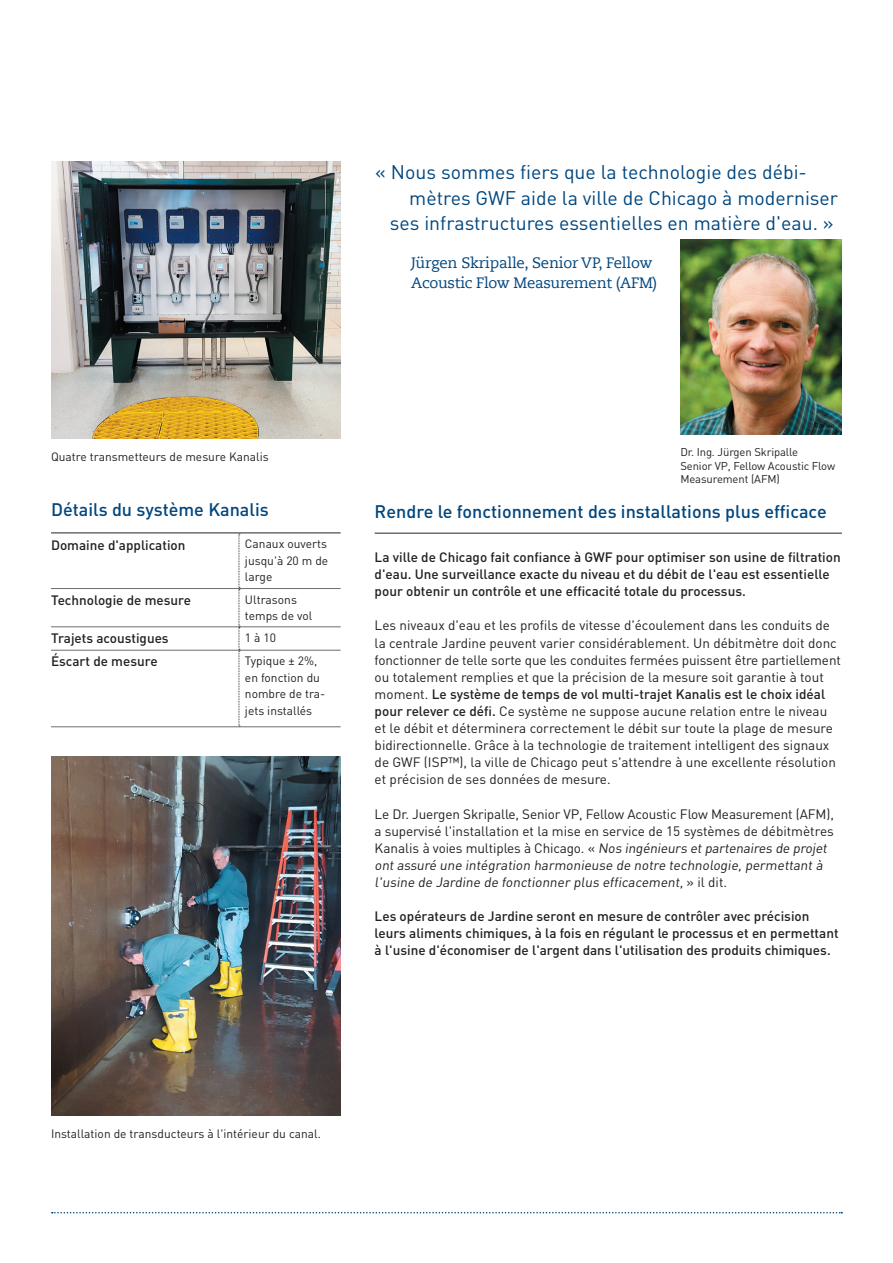
<style>
.page{position:relative;width:893px;height:1263px;background:#fff}
.page>*{position:absolute;margin:0;border:0;box-sizing:border-box;transform-origin:0 0}
.t1{font:19.5px "DIN Pro";color:#00467e}
.t2{font:500 18px "DIN Pro";color:#00467e}
.t3{font:15px/19.5px "Caecilia Com 55 Roman";letter-spacing:-.02em;color:#00467e}
.t4{font:13.5px/17.1px "DIN Pro";color:#231f20}
.t5{font:500 13.5px/17.1px "DIN Pro";color:#231f20}
.t6{font:12px/16.5px "DIN Pro";color:#231f20}
.t7{font:11.25px/13.5px "DIN Pro";letter-spacing:-.01em;color:#231f20}
.s1{font-weight:500}
</style>
<div class="page">
<svg style="left:52px;top:1212px;width:790px;height:1px"></svg>
<hr style="left:375px;top:532px;width:467px;height:2px;background:#6c6d70">
<img style="left:51px;top:162px;width:290px;height:276px">
<img style="left:51px;top:757px;width:290px;height:358px">
<img style="left:680px;top:239px;width:162px;height:196px">
<svg style="left:239px;top:534px;width:1px;height:192px"></svg>
<hr style="left:51px;top:588px;width:188px;height:1px;background:#6c6d70">
<hr style="left:239px;top:588px;width:102px;height:1px;background:#6c6d70">
<hr style="left:51px;top:626px;width:188px;height:1px;background:#6c6d70">
<hr style="left:239px;top:626px;width:102px;height:1px;background:#6c6d70">
<hr style="left:51px;top:650px;width:188px;height:1px;background:#6c6d70">
<hr style="left:239px;top:650px;width:102px;height:1px;background:#6c6d70">
<hr style="left:51px;top:726px;width:188px;height:1px;background:#6c6d70">
<hr style="left:239px;top:726px;width:102px;height:1px;background:#6c6d70">
<hr style="left:51px;top:532px;width:188px;height:2px;background:#6c6d70">
<hr style="left:239px;top:532px;width:102px;height:2px;background:#6c6d70">
<h1 class="t1" style="left:375px;top:159px;width:433px">« Nous sommes fiers que la technologie des débi-</h1>
<h1 class="t1" style="left:409px;top:184px;width:430px">mètres GWF aide la ville de Chicago à moderniser</h1>
<h1 class="t1" style="left:390px;top:210px;width:445px">ses infrastructures essentielles en matière d'eau. »</h1>
<p class="t3" style="left:411px;top:253px;width:248px">Jürgen Skripalle, Senior VP, Fellow<br>Acoustic Flow Measurement (AFM)</p>
<p class="t6" style="left:51px;top:448px;width:219px">Quatre transmetteurs de mesure Kanalis</p>
<h2 class="t2" style="left:51px;top:497px;width:219px">Détails du système Kanalis</h2>
<p class="t5" style="left:51px;top:535px;width:136px">Domaine d'application</p>
<p class="t6" style="left:245px;top:535px;width:85px;text-align:justify">Canaux ouverts jusqu'à 20 m de large</p>
<p class="t5" style="left:51px;top:591px;width:142px">Technologie de mesure</p>
<p class="t6" style="left:245px;top:591px;width:69px">Ultrasons temps de vol</p>
<p class="t5" style="left:51px;top:629px;width:119px">Trajets acoustigues</p>
<p class="t6" style="left:245px;top:629px;width:33px">1 à 10</p>
<p class="t5" style="left:51px;top:652px;width:108px">Éscart de mesure</p>
<p class="t6" style="left:245px;top:652px;width:82px">Typique ± 2%, en fonction du nombre de tra&shy;jets installés</p>
<p class="t7" style="left:680px;top:445px;width:156px">Dr. Ing. Jürgen Skripalle<br>Senior VP, Fellow Acoustic Flow<br>Measurement (AFM)</p>
<h2 class="t2" style="left:375px;top:500px;width:454px">Rendre le fonctionnement des installations plus efficace</h2>
<p class="t5" style="left:375px;top:548px;width:468px">La ville de Chicago fait confiance à GWF pour optimiser son usine de filtration d'eau. Une surveillance exacte du niveau et du débit de l'eau est essentielle pour obtenir un contrôle et une efficacité totale du processus.</p>
<p class="t4" style="left:375px;top:616px;width:468px">Les niveaux d'eau et les profils de vitesse d'écoulement dans les conduits de la centrale Jardine peuvent varier considérablement. Un débitmètre doit donc fonctionner de telle sorte que les conduites fermées puissent être partiellement ou totalement remplies et que la précision de la mesure soit garantie à tout moment. <span class="s1">Le système de temps de vol multi-trajet Kanalis est le choix idéal pour relever ce défi.</span> Ce système ne suppose aucune relation entre le niveau et le débit et déterminera correctement le débit sur toute la plage de mesure bidirectionnelle. Grâce à la technologie de traitement intelligent des signaux de GWF (ISP™), la ville de Chicago peut s'attendre à une excellente résolution et précision de ses données de mesure.</p>
<p class="t4" style="left:375px;top:805px;width:461px">Le Dr. Juergen Skripalle, Senior VP, Fellow Acoustic Flow Measurement (AFM), a supervisé l'installation et la mise en service de 15 systèmes de débitmètres Ka n a l i s à vo i es m u lt i p les à C h i ca g o . « Nos ingénieurs etpartenaires de projet ontassuré une intégration harmonieuse de notre technologie, permettant à l'usine de Jardine de fonctionner plus efficacement, » i l d i t .</p>
<p class="t5" style="left:375px;top:907px;width:465px">Les opérateurs de Jardine seront en mesure de contrôler avec précision leurs aliments chimiques, à la fois en régulant le processus et en permettant à l'usine d'économiser de l'argent dans l'utilisation des produits chimiques.</p>
<p class="t6" style="left:51px;top:1125px;width:271px">Installation de transducteurs à l'intérieur du canal.</p>
</div>
